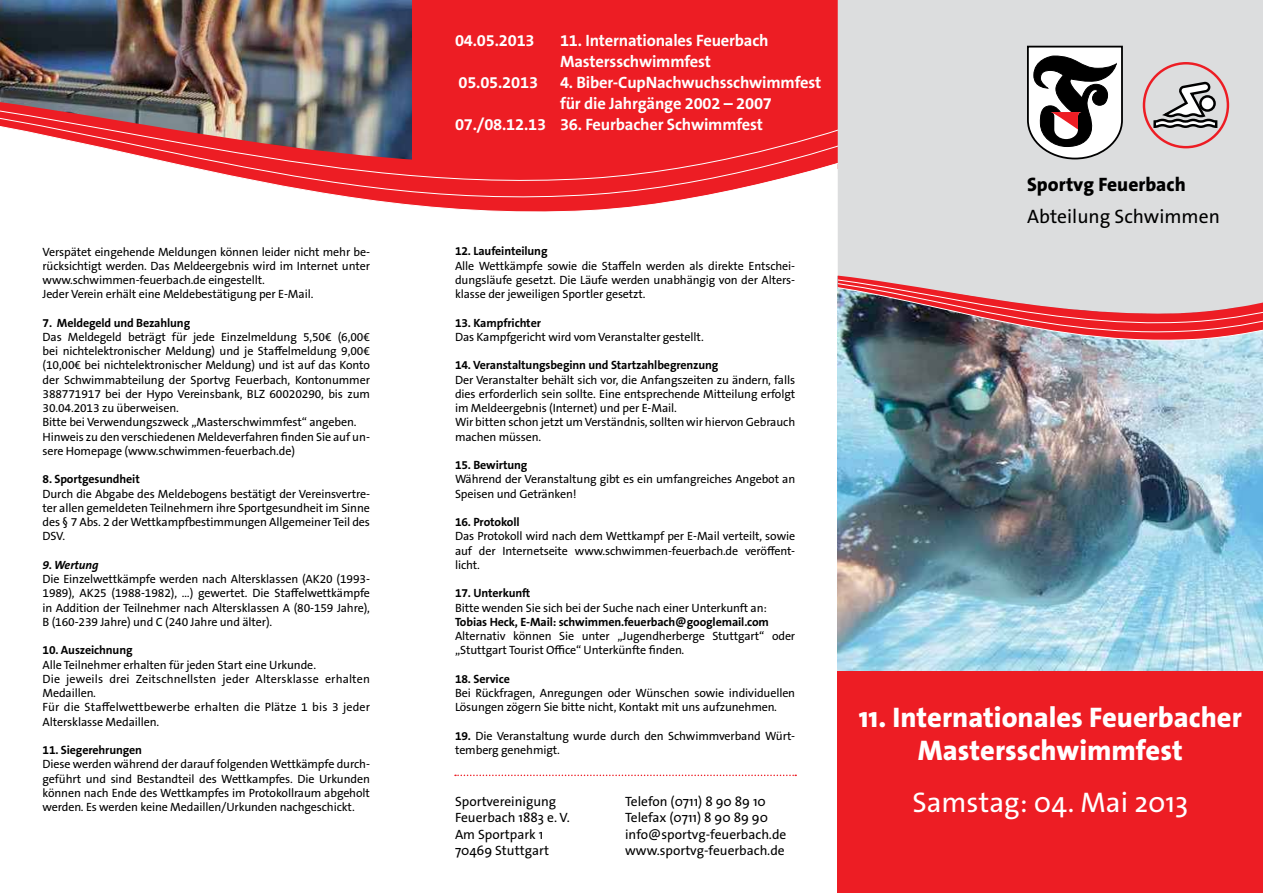
<style>
.page{position:relative;width:1263px;height:893px;background:#fff}
.page>*{position:absolute;margin:0;border:0;box-sizing:border-box;transform-origin:0 0}
.t1{font:800 28.5px/33px "The Sans Os F";color:#fff;text-align:center}
.t2{font:28.5px "The Sans Os F";color:#fff}
.t3{font:19.5px "The Sans Os F";color:#000}
.t4{font:800 19.5px "The Sans Os F";color:#000}
.t5{font:700 16.5px/21px "The Sans Os F";letter-spacing:-.01em;color:#fff}
.t6{font:13.5px/16.5px "The Sans Os F";color:#000}
.t7{font:12px/14.2px "The Sans Os F";letter-spacing:-.01em;color:#000}
.t8{font:700 12px "The Sans Os F";letter-spacing:-.01em;color:#000}
.t9{font:12px/14.2px "The Sans Os F";letter-spacing:.01em;color:#000}
.t10{font:italic 700 12px "The Sans Os F";letter-spacing:-.01em;color:#000}
.s1{font-weight:700}
</style>
<div class="page">
<img style="left:0;top:0;width:412px;height:78px">
<div style="left:412px;top:0;width:426px;height:169px;background:#ed1d24"></div>
<img style="left:0;top:78px;width:838px;height:5px">
<img style="left:0;top:83px;width:838px;height:8px">
<svg style="left:0;top:92px;width:838px;height:120px"></svg>
<img style="left:838px;top:348px;width:425px;height:324px">
<div style="left:838px;top:0;width:425px;height:266px;background:#dcddde"></div>
<img style="left:838px;top:266px;width:425px;height:82px">
<svg style="left:1026px;top:45px;width:98px;height:115px"></svg>
<div style="left:1144px;top:63px;width:84px;height:84px;background:#dcddde;border-radius:50%"></div>
<div style="left:1143px;top:62px;width:86px;height:86px;border:2px solid #ed1d24;border-radius:50%"></div>
<svg style="left:1152px;top:81px;width:67px;height:49px"></svg>
<div style="left:838px;top:672px;width:425px;height:221px;background:#ed1d24"></div>
<svg style="left:455px;top:775px;width:341px;height:1px"></svg>
<p class="t7" style="left:43px;top:244px;width:329px">Verspätet eingehende Meldungen können leider nicht mehr be&shy;rücksichtigt werden. Das Meldeergebnis wird im Internet unter www.schwimmen-feuerbach.de eingestellt.<br>Jeder Verein erhält eine Meldebestätigung per E-Mail.</p>
<p class="t8" style="left:43px;top:315px;width:149px">7. Meldegeld und Bezahlung</p>
<p class="t7" style="left:43px;top:330px;width:329px">Das Meldegeld beträgt für jede Einzelmeldung 5,50€ (6,00€ bei nichtelektronischer Meldung) und je Staffelmeldung 9,00€ (10,00€ bei nichtelektronischer Meldung) und ist auf das Konto der Schwimmabteilung der Sportvg Feuerbach, Kontonummer 388771917 bei der Hypo Vereinsbank, BLZ 60020290, bis zum 30.04.2013 zu überweisen.<br>Bitte bei Verwendungszweck „Masterschwimmfest“ angeben.<br>Hinweis zu den verschiedenen Meldeverfahren finden Sie auf un&shy;sere Homepage (www.schwimmen-feuerbach.de)</p>
<p class="t8" style="left:43px;top:472px;width:99px">8. Sportgesundheit</p>
<p class="t7" style="left:43px;top:487px;width:329px;text-align:justify">Durch die Abgabe des Meldebogens bestätigt der Vereinsvertre&shy;ter allen gemeldeten Teilnehmern ihre Sportgesundheit im Sinne des § 7 Abs. 2 der Wettkampfbestimmungen Allgemeiner Teil des DSV.</p>
<p class="t10" style="left:43px;top:557px;width:58px">9. Wertung</p>
<p class="t7" style="left:43px;top:572px;width:329px;text-align:justify">Die Einzelwettkämpfe werden nach Altersklassen (AK20 (1993- 1989), AK25 (1988-1982), …) gewertet. Die Staffelwettkämpfe in Addition der Teilnehmer nach Altersklassen A (80-159 Jahre), B (160-239 Jahre) und C (240 Jahre und älter).</p>
<p class="t8" style="left:43px;top:643px;width:92px">10. Auszeichnung</p>
<p class="t9" style="left:43px;top:658px;width:329px">Alle Teilnehmer erhalten für jeden Start eine Urkunde.<br>Die jeweils drei Zeitschnellsten jeder Altersklasse erhalten Medaillen.<br>Für die Staffelwettbewerbe erhalten die Plätze 1 bis 3 jeder Altersklasse Medaillen.</p>
<p class="t8" style="left:43px;top:742px;width:101px">11. Siegerehrungen</p>
<p class="t7" style="left:43px;top:757px;width:329px;text-align:justify">Diese werden während der darauf folgenden Wettkämpfe durch&shy;geführt und sind Bestandteil des Wettkampfes. Die Urkunden können nach Ende des Wettkampfes im Protokollraum abgeholt werden. Es werden keine Medaillen/Urkunden nachgeschickt.</p>
<h3 class="t5" style="left:455px;top:30px;width:81px">04.05.2013</h3>
<h3 class="t5" style="left:560px;top:30px;width:210px">11. Internationales Feuerbach<br>Mastersschwimmfest</h3>
<h3 class="t5" style="left:458px;top:72px;width:81px">05.05.2013</h3>
<h3 class="t5" style="left:560px;top:72px;width:263px">4. Biber-CupNachwuchsschwimmfest</h3>
<h3 class="t5" style="left:560px;top:93px;width:213px">für die Jahrgänge 2002 – 2007</h3>
<h3 class="t5" style="left:455px;top:114px;width:310px">07./08.12.13 36. Feurbacher Schwimmfest</h3>
<p class="t8" style="left:455px;top:244px;width:94px">12. Laufeinteilung</p>
<p class="t7" style="left:455px;top:258px;width:342px;text-align:justify">Alle Wettkämpfe sowie die Staffeln werden als direkte Entschei&shy;dungsläufe gesetzt. Die Läufe werden unabhängig von der Alters&shy;klasse der jeweiligen Sportler gesetzt.</p>
<p class="t8" style="left:455px;top:315px;width:87px">13. Kampfrichter</p>
<p class="t7" style="left:455px;top:330px;width:250px">Das Kampfgericht wird vom Veranstalter gestellt.</p>
<p class="t8" style="left:455px;top:358px;width:265px">14. Veranstaltungsbeginn und Startzahlbegrenzung</p>
<p class="t7" style="left:455px;top:372px;width:342px">Der Veranstalter behält sich vor, die Anfangszeiten zu ändern, falls dies erforderlich sein sollte. Eine entsprechende Mitteilung erfolgt im Meldeergebnis (Internet) und per E-Mail.<br>Wir bitten schon jetzt um Verständnis, sollten wir hiervon Gebrauch machen müssen.</p>
<p class="t8" style="left:455px;top:457px;width:74px">15. Bewirtung</p>
<p class="t7" style="left:455px;top:472px;width:342px">Während der Veranstaltung gibt es ein umfangreiches Angebot an<br>Speisen und Getränken!</p>
<p class="t8" style="left:455px;top:514px;width:66px">16. Protokoll</p>
<p class="t7" style="left:455px;top:529px;width:342px;text-align:justify">Das Protokoll wird nach dem Wettkampf per E-Mail verteilt, sowie auf der Internetseite www.schwimmen-feuerbach.de veröffent&shy;licht.</p>
<p class="t8" style="left:455px;top:585px;width:77px">17. Unterkunft</p>
<p class="t7" style="left:455px;top:600px;width:313px">Bitte wenden Sie sich bei der Suche nach einer Unterkunft an:</p>
<p class="t8" style="left:455px;top:614px;width:315px">Tobias Heck, E-Mail: schwimmen.feuerbach@googlemail.com</p>
<p class="t7" style="left:455px;top:629px;width:342px">Alternativ können Sie unter „Jugendherberge Stuttgart“ oder „Stuttgart Tourist Office“ Unterkünfte finden.</p>
<p class="t8" style="left:455px;top:671px;width:56px">18. Service</p>
<p class="t7" style="left:455px;top:686px;width:342px">Bei Rückfragen, Anregungen oder Wünschen sowie individuellen<br>Lösungen zögern Sie bitte nicht, Kontakt mit uns aufzunehmen.</p>
<p class="t7" style="left:455px;top:729px;width:342px"><span class="s1">19.</span> Die Veranstaltung wurde durch den Schwimmverband Würt&shy;temberg genehmigt.</p>
<p class="t6" style="left:455px;top:793px;width:116px">Sportvereinigung<br>Feuerbach 1883 e. V.<br>Am Sportpark 1<br>70469 Stuttgart</p>
<p class="t6" style="left:625px;top:793px;width:163px">Telefon (0711) 8 90 89 10<br>Telefax (0711) 8 90 89 90 info@sportvg-feuerbach.de www.sportvg-feuerbach.de</p>
<h2 class="t4" style="left:1027px;top:172px;width:160px">Sportvg Feuerbach</h2>
<h2 class="t3" style="left:1027px;top:204px;width:194px">Abteilung Schwimmen</h2>
<h1 class="t1" style="left:859px;top:701px;width:385px">11. Internationales Feuerbacher<br>Mastersschwimmfest</h1>
<h1 class="t2" style="left:912px;top:784px;width:277px">Samstag: 04. Mai 2013</h1>
</div>
